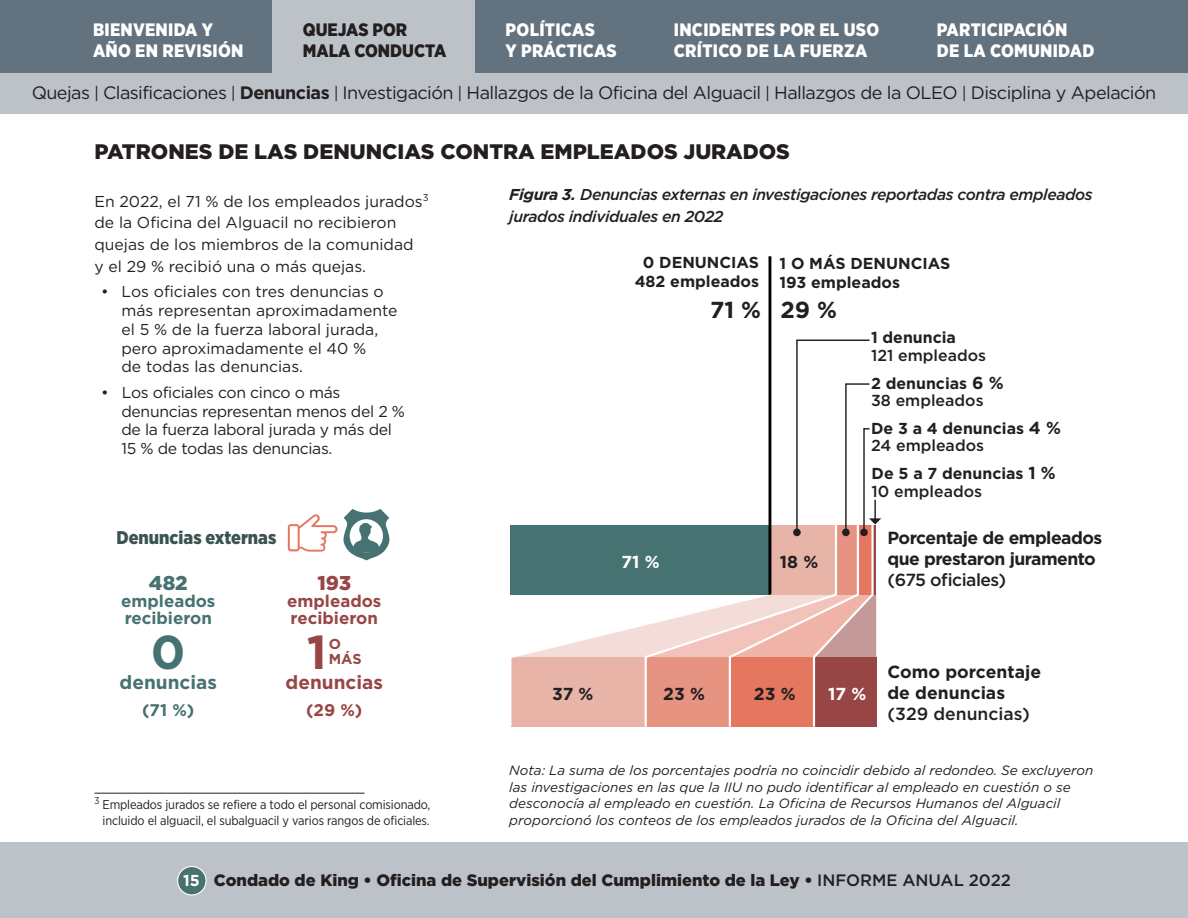
<style>
.page{position:relative;width:1188px;height:918px;background:#fff}
.page>*{position:absolute;margin:0;border:0;box-sizing:border-box;transform-origin:0 0}
.Images{font:700 47.55px "Gotham";color:#477272}
.Images-2{font:700 47.55px "Gotham";color:#974645}
.t1{font:700 23.1px "Gotham";color:#231f20}
.Header_3{font:900 21px "Gotham";color:#231f20}
.Images-3{font:900 19.95px "Gotham";color:#477272}
.Images-4{font:900 19.95px "Gotham";color:#974645}
.Images-5{font:700 19.05px "Gotham";color:#477272}
.Images-6{font:700 19.05px "Gotham";color:#974645}
.Images-7{font:900 18.45px "Gotham Narrow";color:#3b5451}
.t2{font:18px "Gotham";letter-spacing:-.03em;color:#231f20}
.t3{font:900 18px/21px "Gotham Narrow";letter-spacing:.015em;color:#fff}
.t4{font:900 18px/21px "Gotham Narrow";color:#231f20}
.t5{font:700 17.55px/21px "Gotham";letter-spacing:-.03em;color:#231f20}
.t6{font:700 17.55px/21px "Gotham";color:#231f20}
.t7{font:700 17.4px "Gotham";color:#231f20}
.t8{font:700 17.4px "Gotham";color:#fff}
.Images-8{font:700 16.95px/17px "Gotham";color:#477272}
.Images-9{font:700 16.95px/17px "Gotham";color:#974645}
.t9{font:900 16.5px "Gotham";color:#231f20}
.t10{font:700 15.9px/17.4px "Gotham";color:#231f20}
.t11{font:500 15.9px/17.4px "Gotham";color:#231f20}
.paragraph_gotham_10_5{font:15.75px/18.8px "Gotham";color:#231f20}
.paragraph_gotham_10_5-2{font:15.75px/18.8px "Gotham";letter-spacing:-.02em;color:#231f20}
.figure_titles{font:italic 500 15.75px/21.8px "Gotham";letter-spacing:-.025em;color:#231f20}
.Images-10{font:700 14.4px/14.2px "Gotham";color:#974645}
.Note{font:italic 13.5px/16.5px "Gotham";color:#231f20}
.footnote{font:12.75px/15.3px "Gotham Narrow";letter-spacing:-.01em;color:#231f20;text-align:center}
.s1{font-size:16.5px}
.s2{font-weight:700}
.s3{font-weight:700;font-size:17.4px}
.s4{font-size:17.4px}
.s5{font-weight:500}
.s6{font-weight:700;font-size:15.75px;color:#fff}
</style>
<div class="page">
<div style="left:0;top:842px;width:1188px;height:76px;background:#bdc2c8"></div>
<div style="left:178px;top:867px;width:28px;height:28px;background:#477271;border-radius:50%"></div>
<div style="left:177px;top:866px;width:30px;height:30px;border:1px solid #fff;border-radius:50%"></div>
<div style="left:0;top:73px;width:1188px;height:40px;background:#bdc2c8"></div>
<div style="left:0;top:0;width:1188px;height:73px;background:#62737f"></div>
<div style="left:272px;top:0;width:203px;height:74px;background:#bdc2c8"></div>
<hr style="left:94px;top:793px;width:270px;height:1px;background:#231f20">
<svg style="left:288px;top:509px;width:101px;height:51px"></svg>
<svg style="left:510px;top:339px;width:371px;height:388px"></svg>
<hr style="left:769px;top:256px;width:2px;height:339px;background:#000">
<h3 class="t3" style="left:93px;top:19px;width:152px">BIENVENIDA Y<br>AÑO EN REVISIÓN</h3>
<h3 class="t3" style="left:506px;top:19px;width:113px">POLÍTICAS<br>Y PRÁCTICAS</h3>
<h3 class="t3" style="left:674px;top:19px;width:207px">INCIDENTES POR EL USO<br>CRÍTICO DE LA FUERZA</h3>
<h3 class="t3" style="left:937px;top:19px;width:159px">PARTICIPACIÓN<br>DE LA COMUNIDAD</h3>
<p class="t4" style="left:303px;top:19px;width:145px">QUEJAS POR<br>MALA CONDUCTA</p>
<p class="t2" style="left:32px;top:81px;width:1126px">Quejas <span class="s1">|</span> Clasificaciones <span class="s1">|</span> <span class="s2">Denuncias</span> <span class="s1">|</span> Investigación <span class="s1">|</span> Hallazgos de la Oficina del Alguacil <span class="s1">|</span> Hallazgos de la OLEO <span class="s1">|</span> Disciplina y Apelación</p>
<h3 class="Header_3" style="left:94px;top:137px;width:697px">PATRONES DE LAS DENUNCIAS CONTRA EMPLEADOS JURADOS</h3>
<p class="paragraph_gotham_10_5" style="left:94px;top:190px;width:336px;line-height:21.8px">En 2022, el 71 % de los empleados jurados<sup>3 </sup>de la Oficina del Alguacil no recibieron quejas de los miembros de la comunidad<br>y el 29 % recibió una o más quejas.</p>
<p class="paragraph_gotham_10_5" style="left:122px;top:282px;width:278px;text-indent:-20px">• Los oficiales con tres denuncias o más representan aproximadamente el 5 % de la fuerza laboral jurada, pero aproximadamente el 40 %<br>de todas las denuncias.</p>
<p class="paragraph_gotham_10_5-2" style="left:122px;top:382px;width:285px;text-indent:-20px">• Los oficiales con cinco o más denuncias representan menos del 2 % de la fuerza laboral jurada y más del<br>15 % de todas las denuncias.</p>
<p class="figure_titles" style="left:509px;top:183px;width:585px"><span class="s2">Figura 3.</span> Denuncias externas en investigaciones reportadas contra empleados jurados individuales en 2022</p>
<p class="t10" style="left:780px;top:253px;width:172px;line-height:19px">1 O MÁS DENUNCIAS<br>193 empleados</p>
<p class="t10" style="left:635px;top:253px;width:126px;line-height:19px;text-align:center">0 DENUNCIAS<br>482 empleados</p>
<p class="t1" style="left:710px;top:295px;width:53px">71 %</p>
<p class="t1" style="left:780px;top:294px;width:58px">29 %</p>
<p class="t11" style="left:871px;top:329px;width:117px"><span class="s2">1 denuncia<br></span>121 empleados</p>
<p class="t11" style="left:871px;top:374px;width:134px"><span class="s2">2 denuncias</span> <span class="s3">6 %<br></span>38 empleados</p>
<p class="t10" style="left:871px;top:420px;width:191px">De 3 a 4 denuncias <span class="s4">4 %<br></span><span class="s5">24 empleados</span></p>
<p class="t10" style="left:872px;top:465px;width:186px">De 5 a 7 denuncias <span class="s4">1 %<br></span><span class="s5">10 empleados</span></p>
<p class="t5" style="left:887px;top:527px;width:216px">Porcentaje de empleados que prestaron juramento <span class="s5">(675 oficiales)</span></p>
<p class="Images-7" style="left:117px;top:525px;width:161px">Denuncias externas</p>
<p class="t7" style="left:780px;top:550px;width:40px">18 %</p>
<p class="t8" style="left:621px;top:550px;width:40px">71 %</p>
<p class="Images-4" style="left:317px;top:570px;width:35px">193</p>
<p class="Images-9" style="left:287px;top:593px;width:96px">empleados recibieron</p>
<p class="Images-3" style="left:149px;top:570px;width:40px">482</p>
<p class="Images-8" style="left:121px;top:593px;width:96px">empleados recibieron</p>
<p class="Images" style="left:151px;top:621px;width:36px">0</p>
<p class="Images-5" style="left:120px;top:670px;width:99px">denuncias</p>
<p class="Images-2" style="left:307px;top:621px;width:22px">1</p>
<p class="Images-10" style="left:329px;top:637px;width:34px">O<br>MÁS</p>
<p class="Images-6" style="left:286px;top:670px;width:99px">denuncias</p>
<p class="Images-8" style="left:142px;top:701px;width:54px">(71 %)</p>
<p class="Images-9" style="left:306px;top:701px;width:58px">(29 %)</p>
<p class="footnote" style="left:94px;top:797px;width:337px"><sup>3</sup> Empleados jurados se refiere a todo el personal comisionado, incluido el alguacil, el subalguacil y varios rangos de oficiales.</p>
<p class="t7" style="left:552px;top:682px;width:43px">37 %</p>
<p class="t7" style="left:663px;top:682px;width:43px">23 %</p>
<p class="t7" style="left:754px;top:682px;width:43px">23 %</p>
<p class="t8" style="left:828px;top:682px;width:40px">17 %</p>
<p class="t6" style="left:887px;top:661px;width:155px">Como porcentaje de denuncias <span class="s5">(329 denuncias)</span></p>
<p class="Note" style="left:509px;top:762px;width:586px">Nota: La suma de los porcentajes podría no coincidir debido al redondeo. Se excluyeron las investigaciones en las que la IIU no pudo identificar al empleado en cuestión o se desconocía al empleado en cuestión. La Oficina de Recursos Humanos del Alguacil proporcionó los conteos de los empleados jurados de la Oficina del Alguacil.</p>
<p class="t9" style="left:183px;top:869px;width:829px"><span class="s6">15</span> Condado de King • Oficina de Supervisión del Cumplimiento de la Ley • <span class="s5">INFORME ANUAL 2022</span></p>
</div>
